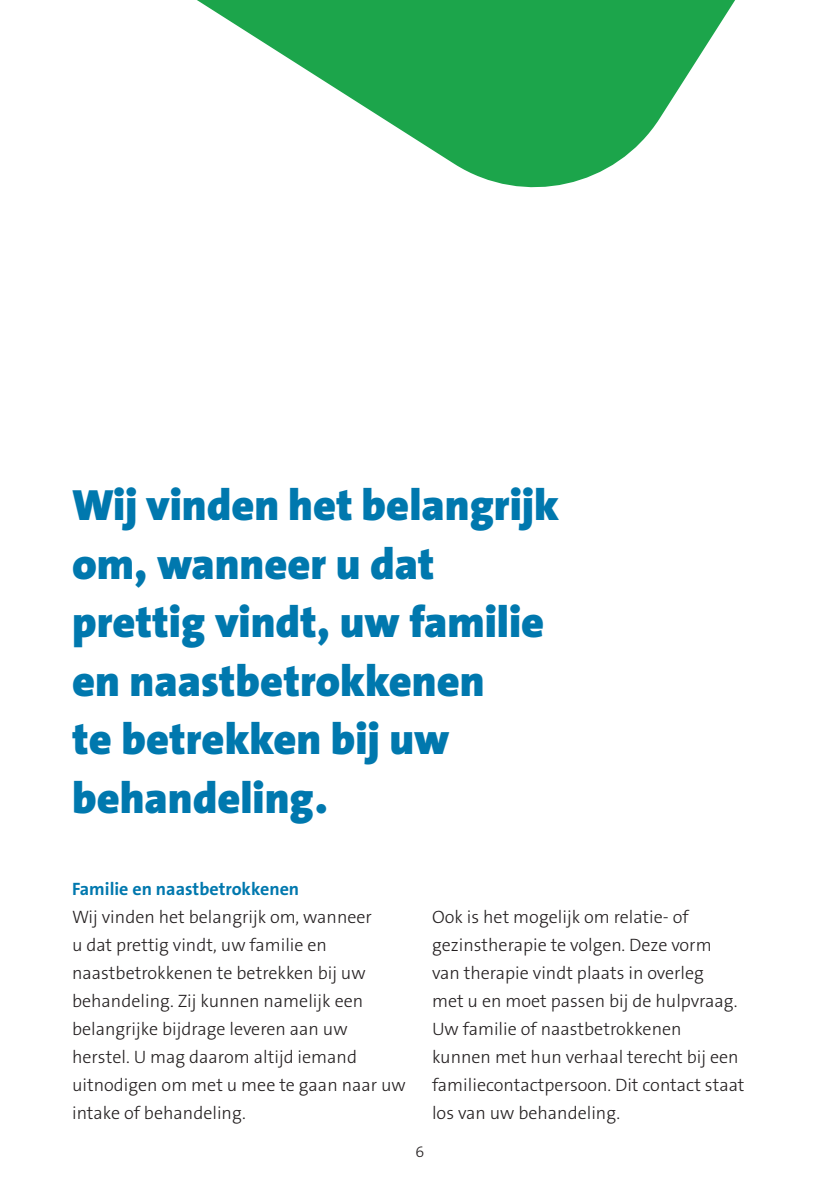
<style>
.page{position:relative;width:840px;height:1191px;background:#fff}
.page>*{position:absolute;margin:0;border:0;box-sizing:border-box;transform-origin:0 0}
.t1{font:900 44px/58.6px "The Sans B W9";color:#0078ae}
.t2{font:300 18px/28px "The Sans B W3";color:#231f20}
.t3{font:700 18px "The Sans B W7";color:#0078ae}
.t4{font:300 16px "The Sans B W3";color:#231f20}
</style>
<div class="page">
<svg style="left:197px;top:0;width:538px;height:188px;fill:#1ca54b"></svg>
<h1 class="t1" style="left:72px;top:476px;width:488px">Wij vinden het belangrijk om, wanneer u dat prettig vindt, uw familie en naastbetrokkenen<br>te betrekken bij uw behandeling.</h1>
<p class="t3" style="left:72px;top:877px;width:228px">Familie en naastbetrokkenen</p>
<p class="t2" style="left:72px;top:903px;width:335px">Wij vinden het belangrijk om, wanneer<br>u dat prettig vindt, uw familie en naastbetrokkenen te betrekken bij uw behandeling. Zij kunnen namelijk een belangrijke bijdrage leveren aan uw herstel. U mag daarom altijd iemand uitnodigen om met u mee te gaan naar uw intake of behandeling.</p>
<p class="t2" style="left:432px;top:903px;width:314px">Ook is het mogelijk om relatie- of gezinstherapie te volgen. Deze vorm<br>van therapie vindt plaats in overleg<br>met u en moet passen bij de hulpvraag.<br>Uw familie of naastbetrokkenen kunnen met hun verhaal terecht bij een familiecontactpersoon. Dit contact staat los van uw behandeling.</p>
<p class="t4" style="left:415px;top:1141px;width:10px">6</p>
</div>
